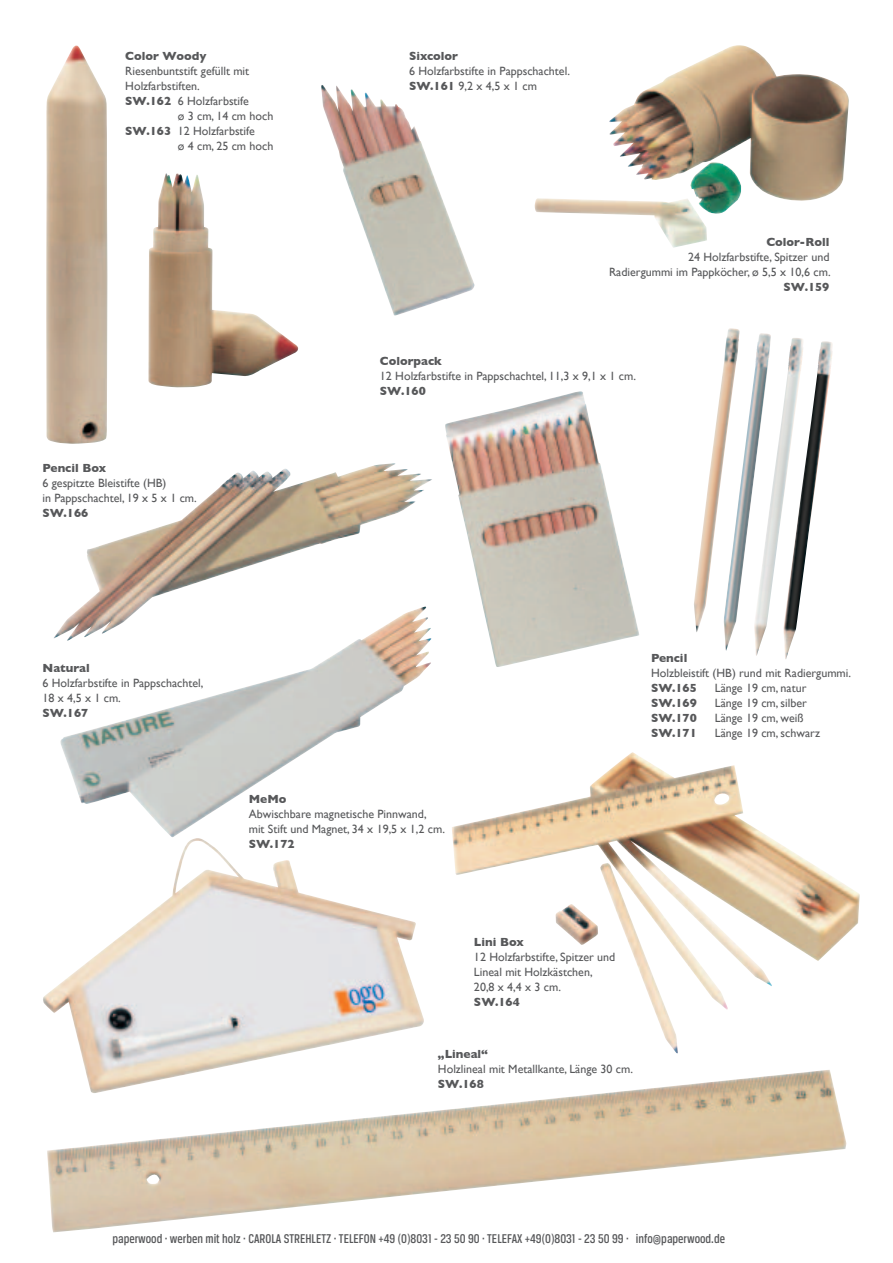
<style>
.page{position:relative;width:893px;height:1263px;background:#fff}
.page>*{position:absolute;margin:0;border:0;box-sizing:border-box;transform-origin:0 0}
.t1{font:500 13.5px "Breuer Condensed";color:#57585a}
.t2{font:12px/15px "Gill Sans";color:#57585a}
.t3{font:700 12px "Gill Sans";color:#57585a}
.s1{font-weight:700}
</style>
<div class="page">
<img style="left:452px;top:752px;width:408px;height:302px">
<img style="left:47px;top:1070px;width:799px;height:162px">
<img style="left:43px;top:838px;width:381px;height:255px">
<img style="left:785px;top:341px;width:48px;height:318px">
<img style="left:755px;top:338px;width:49px;height:318px">
<img style="left:724px;top:333px;width:47px;height:318px">
<img style="left:694px;top:328px;width:46px;height:307px">
<img style="left:148px;top:173px;width:150px;height:215px">
<img style="left:46px;top:46px;width:61px;height:398px">
<img style="left:54px;top:463px;width:378px;height:176px">
<img style="left:321px;top:85px;width:154px;height:231px">
<img style="left:445px;top:391px;width:194px;height:276px">
<img style="left:535px;top:45px;width:314px;height:203px">
<img style="left:60px;top:606px;width:372px;height:231px">
<p class="t3" style="left:125px;top:49px;width:83px">Color Woody</p>
<p class="t2" style="left:125px;top:64px;width:125px">Riesenbuntstift gefüllt mit</p>
<p class="t2" style="left:125px;top:79px;width:76px">Holzfarbstiften.</p>
<p class="t2" style="left:125px;top:94px;width:125px"><span class="s1">SW.162</span> 6 Holzfarbstife</p>
<p class="t2" style="left:178px;top:109px;width:97px">ø 3 cm, 14 cm hoch</p>
<p class="t2" style="left:125px;top:124px;width:131px"><span class="s1">SW.163</span> 12 Holzfarbstife</p>
<p class="t2" style="left:178px;top:139px;width:97px">ø 4 cm, 25 cm hoch</p>
<p class="t3" style="left:42px;top:461px;width:65px">Pencil Box</p>
<p class="t2" style="left:42px;top:475px;width:156px">6 gespitzte Bleistifte (HB)<br>in Pappschachtel, 19 x 5 x 1 cm.</p>
<p class="t3" style="left:42px;top:506px;width:47px">SW.166</p>
<p class="t3" style="left:42px;top:661px;width:49px">Natural</p>
<p class="t2" style="left:42px;top:676px;width:162px">6 Holzfarbstifte in Pappschachtel,<br>18 x 4,5 x 1 cm.</p>
<p class="t3" style="left:42px;top:706px;width:47px">SW.167</p>
<p class="t3" style="left:409px;top:49px;width:50px">Sixcolor</p>
<p class="t2" style="left:409px;top:64px;width:162px">6 Holzfarbstifte in Pappschachtel.<br><span class="s1">SW.161</span> 9,2 x 4,5 x 1 cm</p>
<p class="t3" style="left:766px;top:235px;width:65px">Color-Roll</p>
<p class="t2" style="left:609px;top:249px;width:223px;text-align:right">24 Holzfarbstifte, Spitzer und<br>Radiergummi im Pappköcher, ø 5,5 x 10,6 cm.</p>
<p class="t3" style="left:784px;top:280px;width:47px">SW.159</p>
<p class="t3" style="left:380px;top:354px;width:63px">Colorpack</p>
<p class="t2" style="left:380px;top:368px;width:258px">12 Holzfarbstifte in Pappschachtel, 11,3 x 9,1 x 1 cm.</p>
<p class="t3" style="left:380px;top:384px;width:47px">SW.160</p>
<p class="t3" style="left:651px;top:651px;width:38px">Pencil</p>
<p class="t2" style="left:651px;top:665px;width:202px">Holzbleistift (HB) rund mit Radiergummi.</p>
<p class="t3" style="left:651px;top:681px;width:47px">SW.165</p>
<p class="t2" style="left:715px;top:680px;width:93px">Länge 19 cm, natur</p>
<p class="t3" style="left:651px;top:696px;width:47px">SW.169</p>
<p class="t2" style="left:715px;top:695px;width:94px">Länge 19 cm, silber</p>
<p class="t3" style="left:651px;top:711px;width:47px">SW.170</p>
<p class="t2" style="left:715px;top:710px;width:90px">Länge 19 cm, weiß</p>
<p class="t3" style="left:651px;top:726px;width:47px">SW.171</p>
<p class="t2" style="left:715px;top:725px;width:107px">Länge 19 cm, schwarz</p>
<p class="t3" style="left:249px;top:792px;width:39px">MeMo</p>
<p class="t2" style="left:249px;top:807px;width:198px">Abwischbare magnetische Pinnwand, mit Stift und Magnet, 34 x 19,5 x 1,2 cm.</p>
<p class="t3" style="left:249px;top:837px;width:47px">SW.172</p>
<p class="t3" style="left:474px;top:935px;width:51px">Lini Box</p>
<p class="t2" style="left:474px;top:949px;width:143px">12 Holzfarbstifte, Spitzer und<br>Lineal mit Holzkästchen,<br>20,8 x 4,4 x 3 cm.</p>
<p class="t3" style="left:474px;top:995px;width:47px">SW.164</p>
<p class="t3" style="left:438px;top:1046px;width:52px">„Lineal“</p>
<p class="t2" style="left:438px;top:1061px;width:197px">Holzlineal mit Metallkante, Länge 30 cm.</p>
<p class="t3" style="left:438px;top:1076px;width:47px">SW.168</p>
<p class="t1" style="left:112px;top:1231px;width:614px">paperwood · werben mit holz · CAROLA STREHLETZ · TELEFON +49 (0)8031 - 23 50 90 · TELEFAX +49(0)8031 - 23 50 99 · info@paperwood.de</p>
</div>
